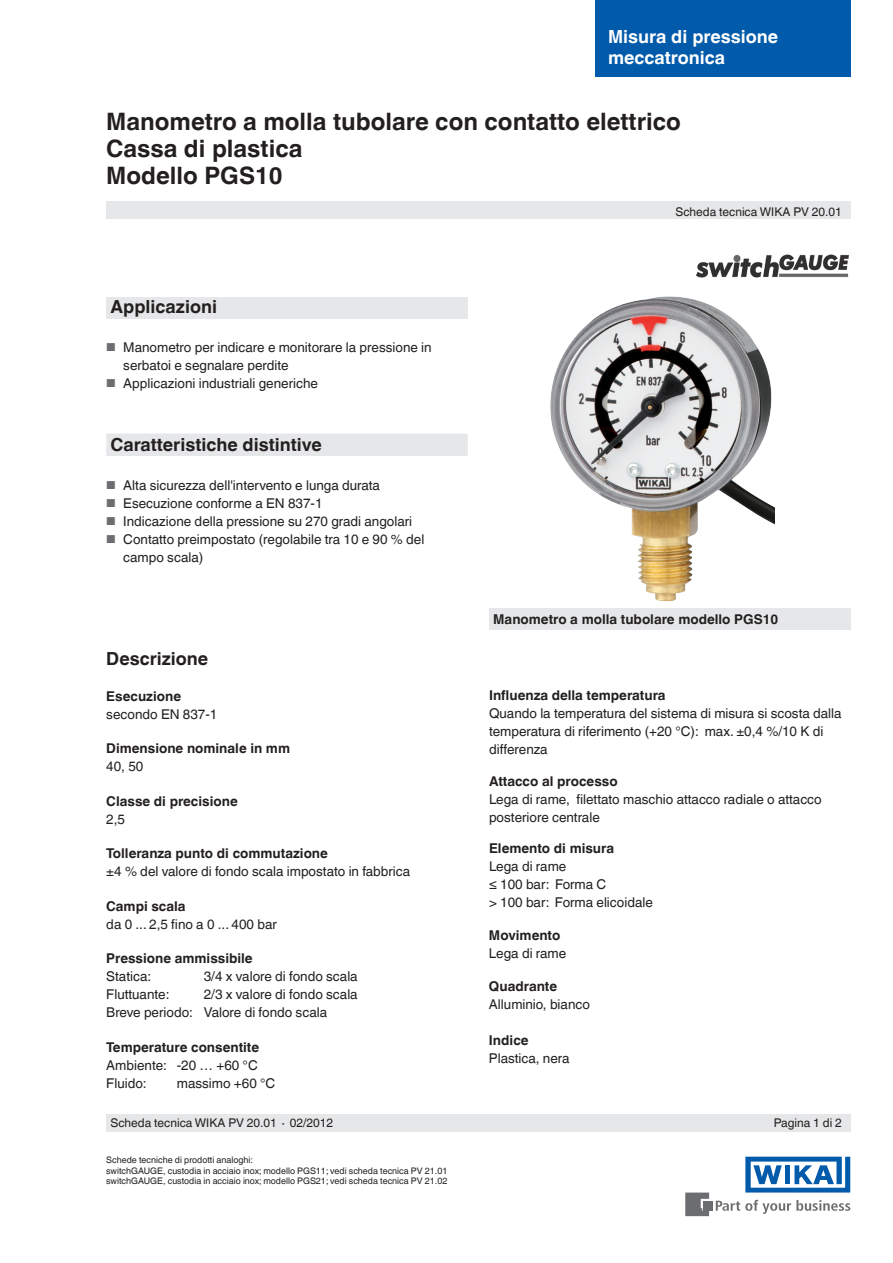
<style>
.page{position:relative;width:893px;height:1263px;background:#fff}
.page>*{position:absolute;margin:0;border:0;box-sizing:border-box;transform-origin:0 0}
.t1{font:700 24px/27px "Helvetica World";color:#231f20}
.t2{font:700 18px "Helvetica World";color:#231f20}
.t3{font:700 18px/21px "Helvetica World";color:#fff}
.t4{font:13.5px/18px "Helvetica World";color:#231f20}
.t5{font:700 13.5px "Helvetica World";color:#231f20}
.t6{font:12px "Helvetica World";color:#231f20}
.t7{font:9px/10.5px "Helvetica World";color:#231f20}
.s1{font-size:11.55px;color:#6c6d70}
</style>
<div class="page">
<div style="left:106px;top:298px;width:362px;height:21px;background:#e6e7e9"></div>
<div style="left:106px;top:202px;width:744px;height:17px;background:#e6e7e9"></div>
<div style="left:106px;top:1114px;width:744px;height:17px;background:#e6e7e9"></div>
<svg style="left:716px;top:1200px;width:134px;height:14px"></svg>
<div style="left:703px;top:1201px;width:9px;height:9px;background:#6c6d70"></div>
<svg style="left:685px;top:1192px;width:24px;height:24px"></svg>
<svg style="left:745px;top:1157px;width:105px;height:35px"></svg>
<div style="left:595px;top:0;width:255px;height:77px;background:#015aaa"></div>
<div style="left:489px;top:608px;width:361px;height:21px;background:#e6e7e9"></div>
<div style="left:106px;top:433px;width:362px;height:23px;background:#e6e7e9"></div>
<img style="left:695px;top:254px;width:154px;height:24px">
<img style="left:550px;top:296px;width:225px;height:305px">
<h2 class="t3" style="left:608px;top:26px;width:172px">Misura di pressione meccatronica</h2>
<h1 class="t1" style="left:106px;top:108px;width:576px">Manometro a molla tubolare con contatto elettrico<br>Cassa di plastica<br>Modello PGS10</h1>
<h2 class="t2" style="left:111px;top:296px;width:108px">Applicazioni</h2>
<p class="t4" style="left:123px;top:338px;width:310px;text-indent:-17px"><span class="s1">■</span> Manometro per indicare e monitorare la pressione in serbatoi e segnalare perdite</p>
<p class="t4" style="left:106px;top:374px;width:213px"><span class="s1">■</span> Applicazioni industriali generiche</p>
<h2 class="t2" style="left:111px;top:434px;width:213px">Caratteristiche distintive</h2>
<p class="t4" style="left:106px;top:476px;width:275px"><span class="s1">■</span> Alta sicurezza dell'intervento e lunga durata</p>
<p class="t4" style="left:106px;top:494px;width:218px"><span class="s1">■</span> Esecuzione conforme a EN 837-1</p>
<p class="t4" style="left:106px;top:512px;width:307px"><span class="s1">■</span> Indicazione della pressione su 270 gradi angolari</p>
<p class="t4" style="left:123px;top:530px;width:303px;text-indent:-17px"><span class="s1">■</span> Contatto preimpostato (regolabile tra 10 e 90 % del campo scala)</p>
<h2 class="t2" style="left:106px;top:648px;width:103px">Descrizione</h2>
<p class="t5" style="left:106px;top:688px;width:76px">Esecuzione</p>
<p class="t4" style="left:106px;top:705px;width:113px">secondo EN 837-1</p>
<p class="t5" style="left:106px;top:740px;width:185px">Dimensione nominale in mm</p>
<p class="t4" style="left:106px;top:757px;width:39px">40, 50</p>
<p class="t5" style="left:106px;top:793px;width:133px">Classe di precisione</p>
<p class="t4" style="left:106px;top:810px;width:20px">2,5</p>
<p class="t5" style="left:106px;top:845px;width:223px">Tolleranza punto di commutazione</p>
<p class="t4" style="left:106px;top:862px;width:305px">±4 % del valore di fondo scala impostato in fabbrica</p>
<p class="t5" style="left:106px;top:898px;width:81px">Campi scala</p>
<p class="t4" style="left:106px;top:915px;width:172px">da 0 ... 2,5 fino a 0 ... 400 bar</p>
<p class="t5" style="left:106px;top:950px;width:148px">Pressione ammissibile</p>
<p class="t4" style="left:106px;top:967px;width:46px">Statica:</p>
<p class="t4" style="left:204px;top:967px;width:155px">3/4 x valore di fondo scala</p>
<p class="t4" style="left:106px;top:985px;width:65px">Fluttuante:</p>
<p class="t4" style="left:106px;top:985px;width:253px;text-indent:97px">2/3 x valore di fondo scala<br>Breve periodo: Valore di fondo scala</p>
<p class="t5" style="left:106px;top:1039px;width:154px">Temperature consentite</p>
<p class="t4" style="left:106px;top:1056px;width:153px">Ambiente: -20 … +60 °C<br>Fluido:</p>
<p class="t4" style="left:177px;top:1074px;width:100px">massimo +60 °C</p>
<p class="t6" style="left:675px;top:204px;width:168px">Scheda tecnica WIKA PV 20.01</p>
<p class="t5" style="left:493px;top:611px;width:286px">Manometro a molla tubolare modello PGS10</p>
<p class="t5" style="left:489px;top:688px;width:178px">Influenza della temperatura</p>
<p class="t4" style="left:489px;top:705px;width:354px">Quando la temperatura del sistema di misura si scosta dalla temperatura di riferimento (+20 °C): max. ±0,4 %/10 K di differenza</p>
<p class="t5" style="left:489px;top:773px;width:130px">Attacco al processo</p>
<p class="t4" style="left:489px;top:790px;width:334px">Lega di rame, filettato maschio attacco radiale o attacco posteriore centrale</p>
<p class="t5" style="left:489px;top:841px;width:127px">Elemento di misura</p>
<p class="t4" style="left:489px;top:858px;width:165px">Lega di rame<br>≤ 100 bar: Forma C<br>&gt; 100 bar: Forma elicoidale</p>
<p class="t5" style="left:489px;top:928px;width:73px">Movimento</p>
<p class="t4" style="left:489px;top:944px;width:79px">Lega di rame</p>
<p class="t5" style="left:489px;top:979px;width:70px">Quadrante</p>
<p class="t4" style="left:489px;top:995px;width:102px">Alluminio, bianco</p>
<p class="t5" style="left:489px;top:1033px;width:41px">Indice</p>
<p class="t4" style="left:489px;top:1049px;width:82px">Plastica, nera</p>
<p class="t6" style="left:111px;top:1116px;width:224px">Scheda tecnica WIKA PV 20.01 ∙ 02/2012</p>
<p class="t6" style="left:774px;top:1116px;width:70px">Pagina 1 di 2</p>
<p class="t7" style="left:106px;top:1155px;width:343px">Schede tecniche di prodotti analoghi:<br>switchGAUGE, custodia in acciaio inox; modello PGS11; vedi scheda tecnica PV 21.01 switchGAUGE, custodia in acciaio inox; modello PGS21; vedi scheda tecnica PV 21.02</p>
</div>
